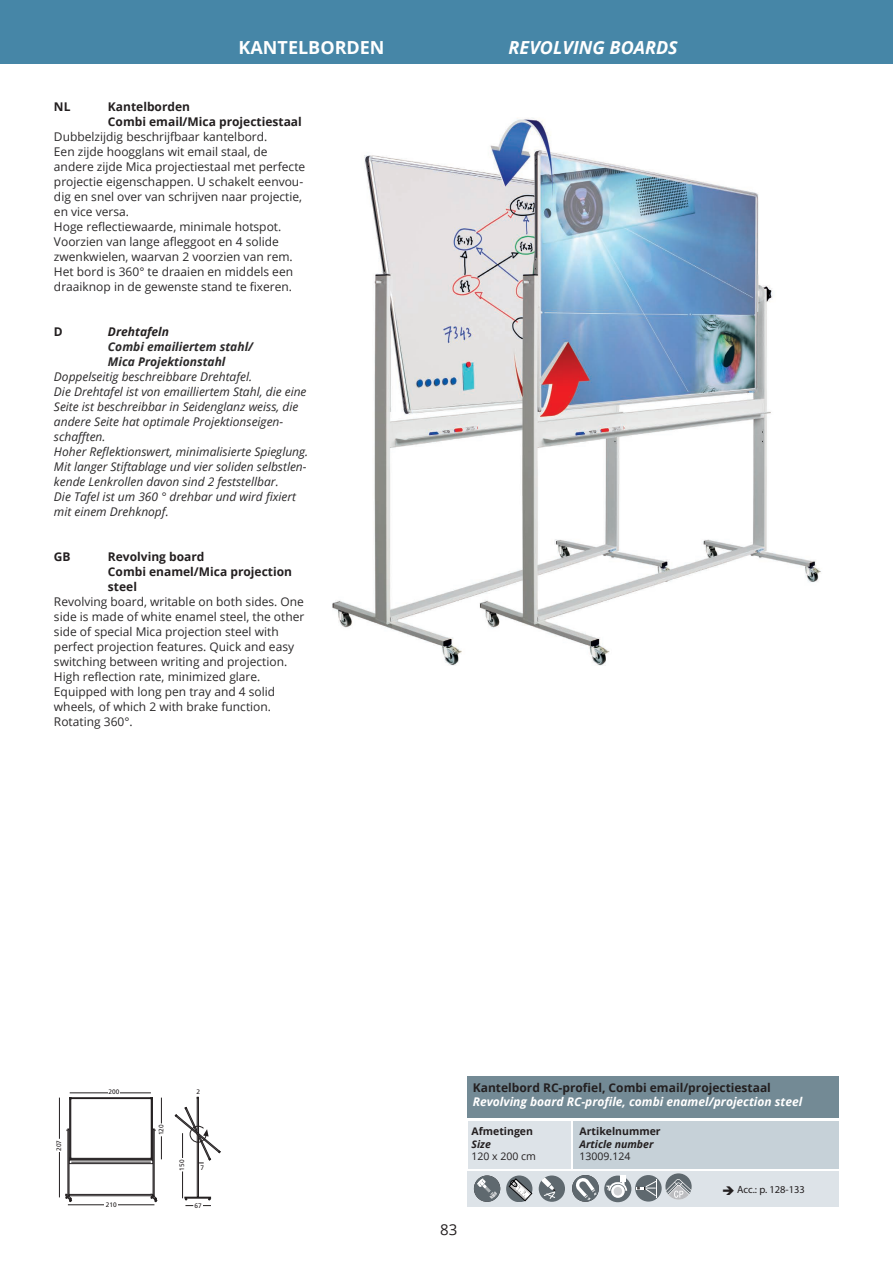
<style>
.page{position:relative;width:893px;height:1263px;background:#fff}
.page>*{position:absolute;margin:0;border:0;box-sizing:border-box;transform-origin:0 0}
.t1{font:italic 700 18px "Open Sans";color:#fff}
.t2{font:700 18px "Open Sans";color:#fff}
.t3{font:15px "Open Sans";color:#231f20}
.Body_recht{font:12px/15px "Open Sans";color:#2b292a}
.Body_italic{font:italic 12px/15px "Open Sans";color:#2b292a}
.t4{font:700 12px/15px "Open Sans";color:#231f20}
.t5{font:italic 700 12px "Open Sans";color:#fff}
.Body_italic-2{font:italic 700 12px "Open Sans";color:#2b292a}
.t6{font:italic 700 12px "Open Sans";color:#231f20}
.t7{font:700 10.5px "Open Sans";color:#231f20}
.t8{font:10.5px "Open Sans";color:#231f20}
.t9{font:italic 700 10.5px "Open Sans";color:#231f20}
.Pagina_Kop_recht_NL{font:10.5px "Myriad Pro";color:#231f20}
.t10{font:6.6px "Frutiger";color:#231f20}
</style>
<div class="page">
<div style="left:0;top:0;width:893px;height:63px;background:#4686a7"></div>
<img style="left:332px;top:118px;width:489px;height:547px">
<div style="left:573px;top:1121px;width:266px;height:48px;background:#c6d1d8"></div>
<div style="left:468px;top:1121px;width:102px;height:48px;background:#dde3e8"></div>
<div style="left:468px;top:1077px;width:371px;height:41px;background:#738a95"></div>
<hr style="left:182px;top:1133px;width:1px;height:65px;background:#231f20">
<div style="left:179px;top:1159px;width:6px;height:12px;background:#fff"></div>
<div style="left:197px;top:1133px;width:2px;height:64px;border:1px solid #231f20"></div>
<div style="left:197px;top:1097px;width:2px;height:36px;border:1px solid #231f20"></div>
<div style="left:69px;top:1097px;width:2px;height:62px;border:1px solid #231f20"></div>
<hr style="left:59px;top:1097px;width:1px;height:100px;background:#231f20">
<hr style="left:70px;top:1092px;width:81px;height:1px;background:#231f20">
<hr style="left:68px;top:1204px;width:86px;height:1px;background:#231f20">
<div style="left:56px;top:1139px;width:6px;height:12px;background:#fff"></div>
<div style="left:69px;top:1160px;width:84px;height:4px;border:1px solid #231f20"></div>
<div style="left:69px;top:1097px;width:82px;height:2px;border:1px solid #231f20"></div>
<div style="left:69px;top:1158px;width:84px;height:1px;border:1px solid #231f20"></div>
<hr style="left:161px;top:1097px;width:1px;height:62px;background:#231f20">
<div style="left:160px;top:1124px;width:5px;height:12px;border:1px solid #fff"></div>
<hr style="left:71px;top:1162px;width:80px;height:1px;background:#231f20">
<div style="left:68px;top:1129px;width:1px;height:67px;border:1px solid #231f20"></div>
<div style="left:153px;top:1129px;width:1px;height:67px;border:1px solid #231f20"></div>
<div style="left:69px;top:1194px;width:84px;height:2px;border:1px solid #231f20"></div>
<svg style="left:65px;top:1194px;width:7px;height:8px"></svg>
<svg style="left:150px;top:1194px;width:7px;height:8px"></svg>
<svg style="left:185px;top:1197px;width:26px;height:10px"></svg>
<svg style="left:175px;top:1107px;width:46px;height:56px"></svg>
<div style="left:151px;top:1097px;width:2px;height:63px;background:#bcbdc0;border:1px solid #231f20"></div>
<hr style="left:104px;top:1203px;width:14px;height:4px;background:#fff">
<div style="left:109px;top:1088px;width:11px;height:7px;background:#fff"></div>
<div style="left:468px;top:1171px;width:371px;height:35px;background:#dde3e8"></div>
<div style="left:474px;top:1175px;width:26px;height:27px;background:#5f696f;border-radius:50%"></div>
<svg style="left:477px;top:1178px;width:20px;height:21px"></svg>
<svg style="left:572px;top:1175px;width:27px;height:27px"></svg>
<div style="left:539px;top:1175px;width:26px;height:27px;background:#5f696f;border-radius:50%"></div>
<svg style="left:541px;top:1177px;width:15px;height:23px"></svg>
<svg style="left:506px;top:1175px;width:26px;height:27px"></svg>
<svg style="left:509px;top:1179px;width:23px;height:22px"></svg>
<div style="left:604px;top:1175px;width:27px;height:27px;background:#5f696f;border-radius:50%"></div>
<svg style="left:611px;top:1184px;width:14px;height:14px"></svg>
<div style="left:614px;top:1187px;width:8px;height:8px;background:#d1d2d4;border-radius:50%"></div>
<svg style="left:606px;top:1175px;width:21px;height:16px"></svg>
<div style="left:635px;top:1175px;width:27px;height:26px;background:#5f696f;border-radius:50%"></div>
<svg style="left:637px;top:1179px;width:20px;height:18px"></svg>
<svg style="left:665px;top:1173px;width:27px;height:27px"></svg>
<p class="t2" style="left:239px;top:35px;width:148px">KANTELBORDEN</p>
<p class="t1" style="left:509px;top:35px;width:171px">REVOLVING BOARDS</p>
<p class="t4" style="left:54px;top:98px;width:18px">NL</p>
<p class="t4" style="left:108px;top:98px;width:84px">Kantelborden</p>
<p class="t4" style="left:108px;top:113px;width:195px">Combi email/Mica projectiestaal</p>
<p class="Body_recht" style="left:54px;top:128px;width:215px">Dubbelzijdig beschrijfbaar kantelbord.</p>
<p class="Body_recht" style="left:54px;top:143px;width:253px">Een zijde hoogglans wit email staal, de andere zijde Mica projectiestaal met perfecte projectie eigenschappen. U schakelt eenvou&shy;dig en snel over van schrijven naar projectie, en vice versa.</p>
<p class="Body_recht" style="left:54px;top:218px;width:229px">Hoge reflectiewaarde, minimale hotspot.</p>
<p class="Body_recht" style="left:54px;top:233px;width:241px">Voorzien van lange afleggoot en 4 solide zwenkwielen, waarvan 2 voorzien van rem.<br>Het bord is 360° te draaien en middels een draaiknop in de gewenste stand te fixeren.</p>
<p class="t4" style="left:54px;top:323px;width:10px">D</p>
<p class="t6" style="left:108px;top:323px;width:63px">Drehtafeln</p>
<p class="Body_italic-2" style="left:108px;top:338px;width:147px">Combi emailiertem stahl/</p>
<p class="Body_italic-2" style="left:108px;top:353px;width:119px">Mica Projektionstahl</p>
<p class="Body_italic" style="left:54px;top:368px;width:200px">Doppelseitig beschreibbare Drehtafel.</p>
<p class="Body_italic" style="left:54px;top:383px;width:254px">Die Drehtafel ist von emailliertem Stahl, die eine Seite ist beschreibbar in Seidenglanz weiss, die andere Seite hat optimale Projektionseigen&shy;schafften.</p>
<p class="Body_italic" style="left:54px;top:443px;width:256px">Hoher Reflektionswert, minimalisierte Spieglung.</p>
<p class="Body_italic" style="left:54px;top:458px;width:254px">Mit langer Stiftablage und vier soliden selbstlen&shy;kende Lenkrollen davon sind 2 feststellbar.</p>
<p class="Body_italic" style="left:54px;top:488px;width:244px">Die Tafel ist um 360 ° drehbar und wird fixiert mit einem Drehknopf.</p>
<p class="t4" style="left:54px;top:548px;width:18px">GB</p>
<p class="t4" style="left:108px;top:548px;width:98px">Revolving board</p>
<p class="t4" style="left:108px;top:563px;width:186px">Combi enamel/Mica projection steel</p>
<p class="Body_recht" style="left:54px;top:593px;width:252px">Revolving board, writable on both sides. One side is made of white enamel steel, the other side of special Mica projection steel with perfect projection features. Quick and easy switching between writing and projection.<br>High reflection rate, minimized glare.</p>
<p class="Body_recht" style="left:54px;top:683px;width:223px">Equipped with long pen tray and 4 solid wheels, of which 2 with brake function.</p>
<p class="Body_recht" style="left:54px;top:713px;width:80px">Rotating 360°.</p>
<p class="t10" style="left:55px;top:1151px;width:12px;rotate:-90deg">207</p>
<p class="t10" style="left:109px;top:1088px;width:12px">200</p>
<p class="t10" style="left:196px;top:1088px;width:5px">2</p>
<p class="t10" style="left:106px;top:1201px;width:12px">210</p>
<p class="t10" style="left:157px;top:1135px;width:12px;rotate:-90deg">120</p>
<p class="t10" style="left:178px;top:1170px;width:12px;rotate:-90deg">150</p>
<p class="t10" style="left:200px;top:1164px;width:5px">7</p>
<p class="t10" style="left:195px;top:1201px;width:9px">67</p>
<p class="t3" style="left:440px;top:1220px;width:19px">83</p>
<p class="t4" style="left:473px;top:1080px;width:300px">Kantelbord RC-profiel, Combi email/projectiestaal</p>
<p class="t5" style="left:473px;top:1093px;width:331px">Revolving board RC-profile, combi enamel/projection steel</p>
<p class="t7" style="left:472px;top:1124px;width:63px">Afmetingen</p>
<p class="t7" style="left:580px;top:1124px;width:83px">Artikelnummer</p>
<p class="t9" style="left:472px;top:1137px;width:21px">Size</p>
<p class="t9" style="left:580px;top:1137px;width:75px">Article number</p>
<p class="t8" style="left:472px;top:1149px;width:66px">120 x 200 cm</p>
<p class="t8" style="left:580px;top:1149px;width:52px">13009.124</p>
<p class="Pagina_Kop_recht_NL" style="left:722px;top:1183px;width:84px">➔ Acc.: p. 128-133</p>
</div>
